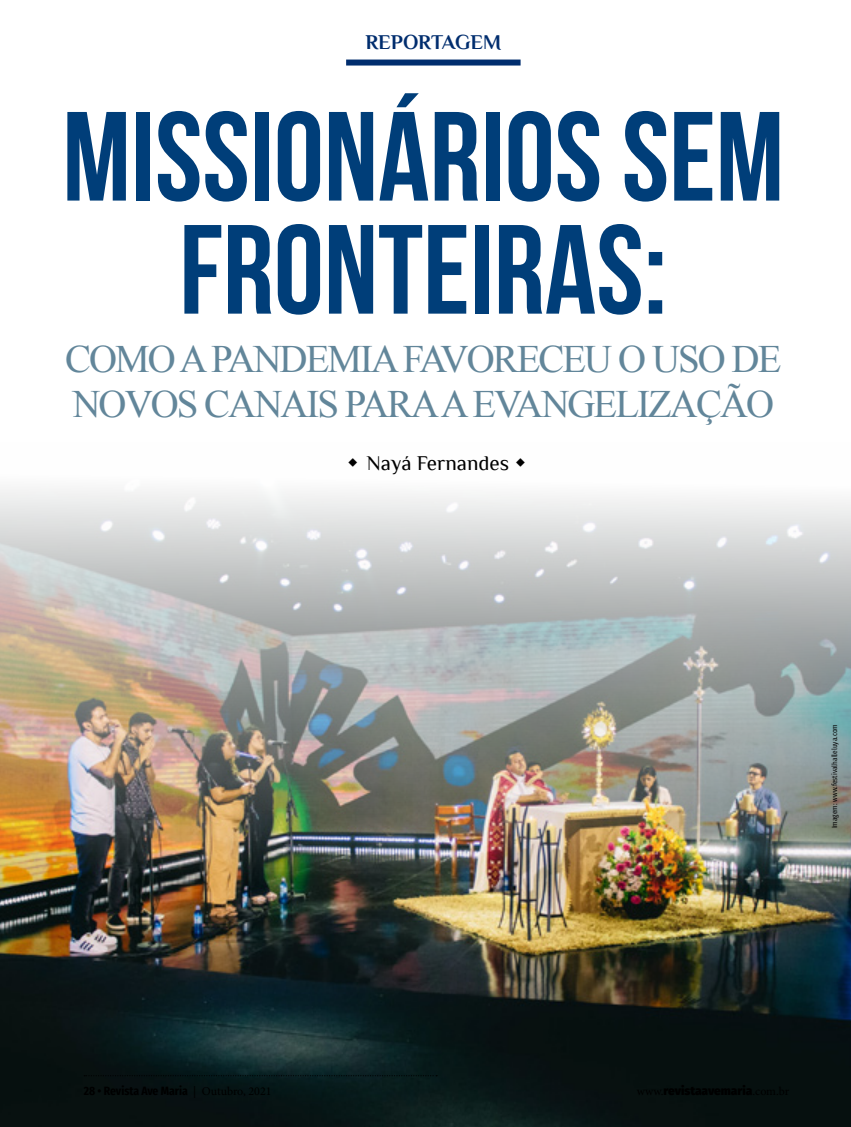
<style>
.page{position:relative;width:851px;height:1127px;background:#fff}
.page>*{position:absolute;margin:0;border:0;box-sizing:border-box;transform-origin:0 0}
.t1{font:700 126.6px/113.1px "Bebas Neue";color:#003e79;text-align:center}
.t2{font:38.85px/44.4px "Times New Roman";letter-spacing:-.05em;color:#62869a}
.t3{font:21px "Philosopher";color:#000}
.t4{font:700 21px "Philosopher";color:#002d6e}
.t5{font:7.5px "Fira Sans Condensed";color:#000}
</style>
<div class="page">
<img style="left:0;top:489px;width:850px;height:638px">
<div style="left:346px;top:60px;width:174px;height:6px;background:#002d6e"></div>
<svg style="left:84px;top:1075px;width:353px;height:1px"></svg>
<p class="t4" style="left:365px;top:31px;width:137px">REPORTAGEM</p>
<h1 class="t1" style="left:62px;top:99px;width:723px">MISSIONÁRIOS SEM<br>FRONTEIRAS:</h1>
<p class="t2" style="left:65px;top:336px;width:717px">COMO A PANDEMIA FAVORECEU O USO DE<br>NOVOS CANAIS PARA A EVANGELIZAÇÃO</p>
<p class="t3" style="left:366px;top:452px;width:144px">Nayá Fernandes</p>
<p class="t5" style="left:827px;top:828px;width:106px;rotate:-90deg">Imagem: www.festivalhalleluya.com</p>
</div>
